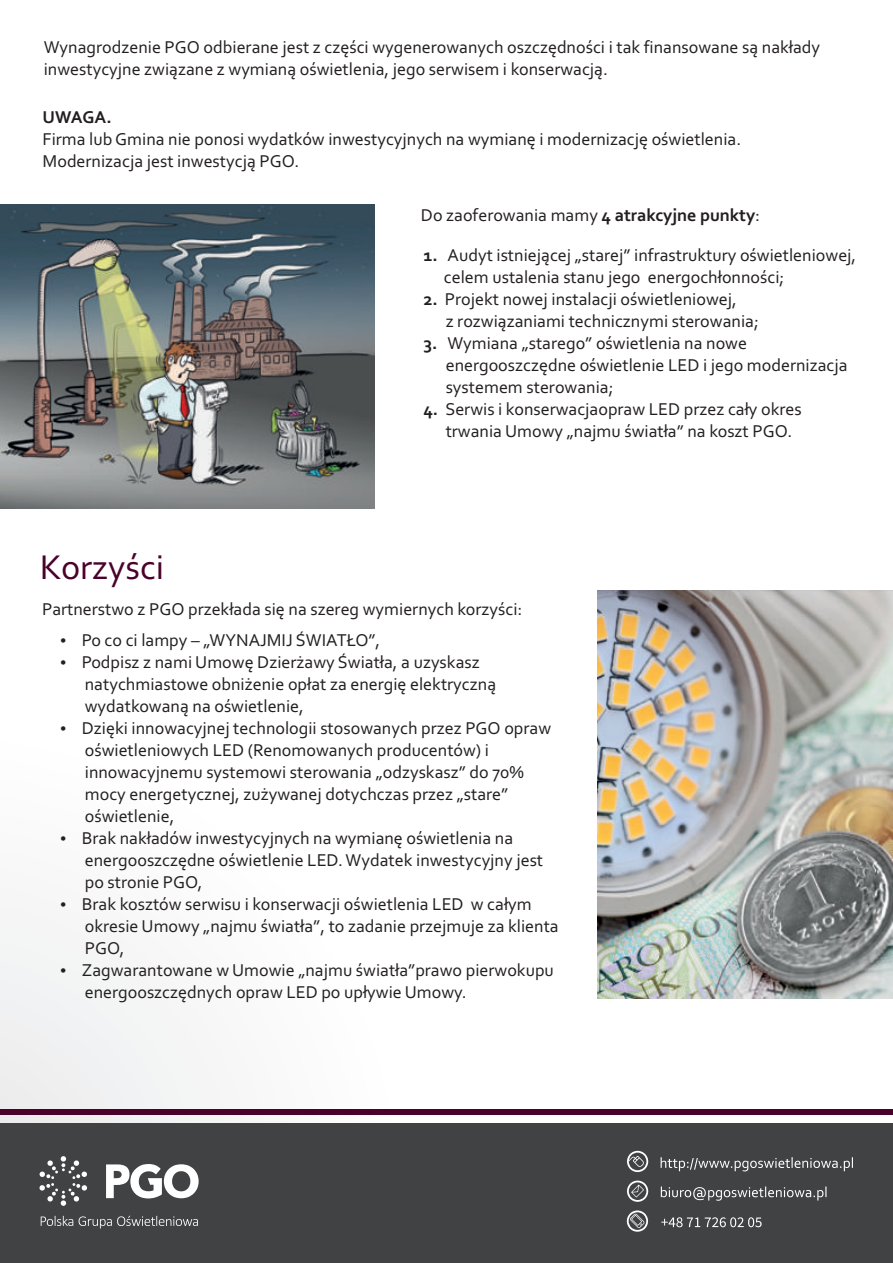
<style>
.page{position:relative;width:893px;height:1263px;background:#fff}
.page>*{position:absolute;margin:0;border:0;box-sizing:border-box;transform-origin:0 0}
.t1{font:36px "Corbel";color:#4a012a}
.t2{font:18px/21.9px "Corbel";color:#231f20}
.t3{font:700 18px "Corbel";letter-spacing:-.005em;color:#231f20}
.t4{font:15.3px "Wingdings";color:#231f20}
.s1{font-weight:700}
</style>
<div class="page">
<div style="left:1px;top:637px;width:467px;height:620px;background:linear-gradient(to right,#f7f7f7,#fff)"></div>
<div style="left:0;top:1123px;width:893px;height:139px;background:#414243"></div>
<div style="left:0;top:1109px;width:893px;height:6px;background:#4a012a"></div>
<svg style="left:106px;top:1164px;width:93px;height:34px"></svg>
<svg style="left:41px;top:1216px;width:157px;height:12px"></svg>
<svg style="left:39px;top:1156px;width:48px;height:50px"></svg>
<img style="left:598px;top:591px;width:294px;height:407px">
<img style="left:0;top:204px;width:375px;height:304px">
<svg style="left:661px;top:1186px;width:165px;height:15px"></svg>
<svg style="left:627px;top:1180px;width:21px;height:22px"></svg>
<svg style="left:661px;top:1157px;width:192px;height:14px"></svg>
<svg style="left:627px;top:1151px;width:21px;height:21px"></svg>
<svg style="left:627px;top:1210px;width:21px;height:22px"></svg>
<svg style="left:661px;top:1217px;width:101px;height:10px"></svg>
<p class="t2" style="left:44px;top:38px;width:778px">Wynagrodzenie PGO odbierane jest z części wygenerowanych oszczędności i tak finansowane są nakłady inwestycyjne związane z wymianą oświetlenia, jego serwisem i konserwacją.</p>
<p class="t3" style="left:43px;top:110px;width:71px">UWAGA.</p>
<p class="t2" style="left:43px;top:130px;width:700px">Firma lub Gmina nie ponosi wydatków inwestycyjnych na wymianę i modernizację oświetlenia.<br>Modernizacja jest inwestycją PGO.</p>
<p class="t2" style="left:421px;top:205px;width:341px">Do zaoferowania mamy <span class="s1">4 atrakcyjne punkty</span>:</p>
<p class="t2" style="left:444px;top:245px;width:414px;text-indent:-20px"><span class="s1">1.</span> Audyt istniejącej „starej” infrastruktury oświetleniowej, celem ustalenia stanu jego energochłonności;</p>
<p class="t2" style="left:446px;top:289px;width:315px;text-indent:-22px"><span class="s1">2.</span> Projekt nowej instalacji oświetleniowej,<br>z rozwiązaniami technicznymi sterowania;</p>
<p class="t2" style="left:446px;top:333px;width:403px;text-indent:-22px"><span class="s1">3.</span> Wymiana „starego” oświetlenia na nowe energooszczędne oświetlenie LED i jego modernizacja systemem sterowania;</p>
<p class="t2" style="left:446px;top:399px;width:358px;text-indent:-22px"><span class="s1">4.</span> Serwis i konserwacjaopraw LED przez cały okres trwania Umowy „najmu światła” na koszt PGO.</p>
<h1 class="t1" style="left:40px;top:552px;width:126px">Korzyści</h1>
<p class="t2" style="left:42px;top:599px;width:482px">Partnerstwo z PGO przekłada się na szereg wymiernych korzyści:</p>
<p class="t2" style="left:82px;top:631px;width:416px;text-indent:-22px">•Po co ci lampy – „WYNAJMIJ ŚWIATŁO”,<br>Podpisz z nami Umowę Dzierżawy Światła, a uzyskasz natychmiastowe obniżenie opłat za energię elektryczną</p>
<p class="t4" style="left:60px;top:722px;width:47px">•</p>
<p class="t4" style="left:60px;top:656px;width:47px">•</p>
<p class="t2" style="left:82px;top:697px;width:471px">wydatkowaną na oświetlenie,<br>Dzięki innowacyjnej technologii stosowanych przez PGO opraw oświetleniowych LED (Renomowanych producentów) i innowacyjnemu systemowi sterowania „odzyskasz” do 70% mocy energetycznej, zużywanej dotychczas przez „stare”</p>
<p class="t4" style="left:60px;top:832px;width:47px">•</p>
<p class="t4" style="left:60px;top:898px;width:47px">•</p>
<p class="t4" style="left:60px;top:964px;width:47px">•</p>
<p class="t2" style="left:82px;top:807px;width:463px">oświetlenie,<br>Brak nakładów inwestycyjnych na wymianę oświetlenia na energooszczędne oświetlenie LED. Wydatek inwestycyjny jest</p>
<p class="t2" style="left:82px;top:873px;width:478px">po stronie PGO,<br>Brak kosztów serwisu i konserwacji oświetlenia LED w całym okresie Umowy „najmu światła”, to zadanie przejmuje za klienta</p>
<p class="t2" style="left:82px;top:939px;width:473px">PGO,<br>Zagwarantowane w Umowie „najmu światła”prawo pierwokupu energooszczędnych opraw LED po upływie Umowy.</p>
</div>
